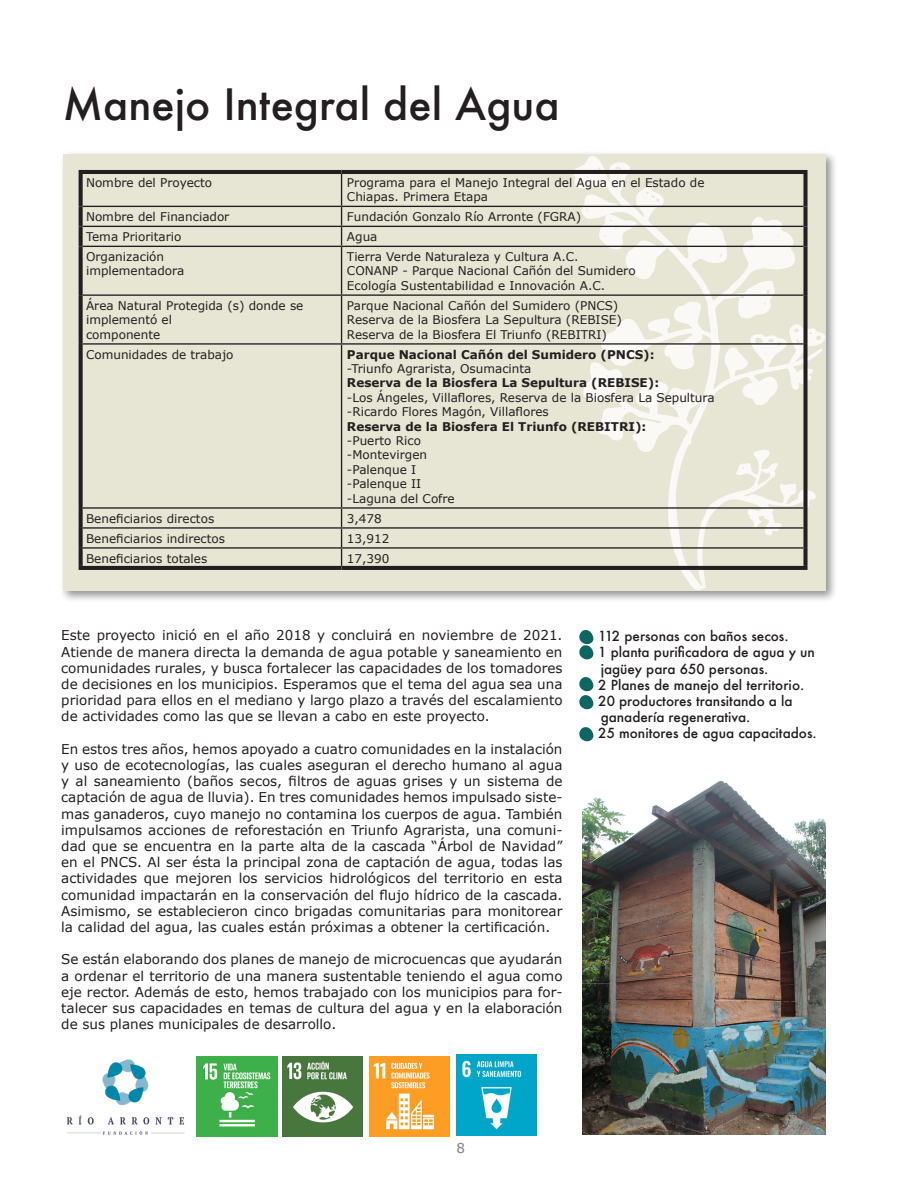
<style>
.page{position:relative;width:915px;height:1191px;background:#fff}
.page>*{position:absolute;margin:0;border:0;box-sizing:border-box;transform-origin:0 0}
.t1{font:500 42px "Futura";color:#231f20}
.t2{font:13.5px/16.2px "Verdana";color:#231f20;text-align:justify}
.t3{font:500 13.5px "Futura";color:#231f20}
.t4{font:13.5px "Verdana";color:#808285}
.t5{font:12px/14.4px "Verdana";color:#231f20}
.t6{font:700 12px "Verdana";color:#231f20}
</style>
<div class="page">
<div style="left:59px;top:150px;width:778px;height:453px;background:#231f20;opacity:.5"></div>
<div style="left:63px;top:154px;width:762px;height:436px;background:#e7e5d4"></div>
<img style="left:369px;top:1056px;width:80px;height:80px">
<img style="left:282px;top:1056px;width:80px;height:80px">
<img style="left:197px;top:1056px;width:80px;height:80px">
<img style="left:456px;top:1055px;width:80px;height:80px">
<img style="left:582px;top:781px;width:243px;height:353px">
<img style="left:66px;top:1059px;width:119px;height:76px">
<svg style="left:571px;top:156px;width:254px;height:435px"></svg>
<hr style="left:79px;top:170px;width:262px;height:4px;background:#231f20">
<svg style="left:79px;top:174px;width:4px;height:32px"></svg>
<hr style="left:341px;top:170px;width:466px;height:4px;background:#231f20">
<svg style="left:803px;top:174px;width:4px;height:32px"></svg>
<svg style="left:79px;top:206px;width:4px;height:20px"></svg>
<svg style="left:803px;top:206px;width:4px;height:20px"></svg>
<svg style="left:79px;top:226px;width:4px;height:20px"></svg>
<svg style="left:803px;top:226px;width:4px;height:20px"></svg>
<svg style="left:79px;top:246px;width:4px;height:49px"></svg>
<svg style="left:803px;top:246px;width:4px;height:49px"></svg>
<svg style="left:79px;top:295px;width:4px;height:49px"></svg>
<svg style="left:803px;top:295px;width:4px;height:49px"></svg>
<svg style="left:79px;top:344px;width:4px;height:164px"></svg>
<svg style="left:803px;top:344px;width:4px;height:164px"></svg>
<svg style="left:79px;top:508px;width:4px;height:20px"></svg>
<svg style="left:803px;top:508px;width:4px;height:20px"></svg>
<svg style="left:79px;top:528px;width:4px;height:20px"></svg>
<svg style="left:803px;top:528px;width:4px;height:20px"></svg>
<svg style="left:79px;top:548px;width:4px;height:18px"></svg>
<svg style="left:803px;top:548px;width:4px;height:18px"></svg>
<hr style="left:79px;top:566px;width:262px;height:4px;background:#231f20">
<hr style="left:341px;top:566px;width:466px;height:4px;background:#231f20">
<hr style="left:341px;top:174px;width:1px;height:32px;background:#231f20">
<hr style="left:83px;top:206px;width:258px;height:1px;background:#231f20">
<hr style="left:341px;top:206px;width:462px;height:1px;background:#231f20">
<hr style="left:83px;top:226px;width:258px;height:1px;background:#231f20">
<hr style="left:341px;top:226px;width:462px;height:1px;background:#231f20">
<svg style="left:341px;top:207px;width:1px;height:39px"></svg>
<hr style="left:83px;top:246px;width:258px;height:1px;background:#231f20">
<hr style="left:341px;top:246px;width:462px;height:1px;background:#231f20">
<hr style="left:341px;top:247px;width:1px;height:47px;background:#231f20">
<hr style="left:83px;top:294px;width:258px;height:2px;background:#231f20">
<hr style="left:341px;top:294px;width:462px;height:2px;background:#231f20">
<hr style="left:341px;top:296px;width:1px;height:47px;background:#231f20">
<hr style="left:83px;top:343px;width:258px;height:1px;background:#231f20">
<hr style="left:341px;top:343px;width:462px;height:1px;background:#231f20">
<hr style="left:341px;top:344px;width:1px;height:163px;background:#231f20">
<hr style="left:83px;top:507px;width:258px;height:1px;background:#231f20">
<hr style="left:341px;top:507px;width:462px;height:1px;background:#231f20">
<hr style="left:83px;top:527px;width:258px;height:1px;background:#231f20">
<hr style="left:341px;top:527px;width:462px;height:1px;background:#231f20">
<hr style="left:83px;top:547px;width:258px;height:1px;background:#231f20">
<hr style="left:341px;top:547px;width:462px;height:1px;background:#231f20">
<svg style="left:341px;top:508px;width:1px;height:58px"></svg>
<svg style="left:579px;top:630px;width:14px;height:30px"></svg>
<svg style="left:579px;top:677px;width:14px;height:33px"></svg>
<svg style="left:579px;top:727px;width:14px;height:15px"></svg>
<p class="t1" style="left:63px;top:76px;width:498px">Manejo Integral del Agua</p>
<p class="t5" style="left:86px;top:175px;width:127px">Nombre del Proyecto</p>
<p class="t5" style="left:347px;top:175px;width:359px">Programa para el Manejo Integral del Agua en el Estado de</p>
<p class="t5" style="left:347px;top:190px;width:143px">Chiapas. Primera Etapa</p>
<p class="t5" style="left:86px;top:209px;width:145px">Nombre del Financiador</p>
<p class="t5" style="left:347px;top:209px;width:236px">Fundación Gonzalo Río Arronte (FGRA)</p>
<p class="t5" style="left:86px;top:229px;width:97px">Tema Prioritario</p>
<p class="t5" style="left:347px;top:229px;width:32px">Agua</p>
<p class="t5" style="left:86px;top:249px;width:80px">Organización</p>
<p class="t5" style="left:86px;top:264px;width:100px">implementadora</p>
<p class="t5" style="left:347px;top:249px;width:233px">Tierra Verde Naturaleza y Cultura A.C.</p>
<p class="t5" style="left:347px;top:264px;width:290px">CONANP - Parque Nacional Cañón del Sumidero</p>
<p class="t5" style="left:347px;top:278px;width:259px">Ecología Sustentabilidad e Innovación A.C.</p>
<p class="t5" style="left:86px;top:298px;width:219px">Área Natural Protegida (s) donde se implementó el</p>
<p class="t5" style="left:86px;top:327px;width:76px">componente</p>
<p class="t5" style="left:347px;top:298px;width:273px">Parque Nacional Cañón del Sumidero (PNCS)</p>
<p class="t5" style="left:347px;top:313px;width:276px">Reserva de la Biosfera La Sepultura (REBISE)</p>
<p class="t5" style="left:347px;top:327px;width:261px">Reserva de la Biosfera El Triunfo (REBITRI)</p>
<p class="t5" style="left:86px;top:347px;width:149px">Comunidades de trabajo</p>
<p class="t6" style="left:347px;top:346px;width:309px">Parque Nacional Cañón del Sumidero (PNCS):</p>
<p class="t5" style="left:347px;top:361px;width:186px">-Triunfo Agrarista, Osumacinta</p>
<p class="t6" style="left:347px;top:375px;width:313px">Reserva de la Biosfera La Sepultura (REBISE):</p>
<p class="t5" style="left:347px;top:390px;width:369px">-Los Ángeles, Villaflores, Reserva de la Biosfera La Sepultura</p>
<p class="t5" style="left:347px;top:405px;width:203px">-Ricardo Flores Magón, Villaflores</p>
<p class="t6" style="left:347px;top:418px;width:301px">Reserva de la Biosfera El Triunfo (REBITRI):</p>
<p class="t5" style="left:347px;top:433px;width:75px">-Puerto Rico</p>
<p class="t5" style="left:347px;top:448px;width:82px">-Montevirgen</p>
<p class="t5" style="left:347px;top:462px;width:71px">-Palenque I</p>
<p class="t5" style="left:347px;top:477px;width:76px">-Palenque II</p>
<p class="t5" style="left:347px;top:491px;width:109px">-Laguna del Cofre</p>
<p class="t5" style="left:86px;top:511px;width:130px">Beneficiarios directos</p>
<p class="t5" style="left:347px;top:511px;width:36px">3,478</p>
<p class="t5" style="left:86px;top:531px;width:140px">Beneficiarios indirectos</p>
<p class="t5" style="left:347px;top:531px;width:44px">13,912</p>
<p class="t5" style="left:86px;top:551px;width:123px">Beneficiarios totales</p>
<p class="t5" style="left:347px;top:551px;width:44px">17,390</p>
<p class="t2" style="left:61px;top:627px;width:502px">Este proyecto inició en el año 2018 y concluirá en noviembre de 2021.<br>Atiende de manera directa la demanda de agua potable y saneamiento en</p>
<p class="t2" style="left:61px;top:660px;width:502px">comunidades rurales, y busca fortalecer las capacidades de los tomadores</p>
<p class="t2" style="left:61px;top:676px;width:502px">de decisiones en los municipios. Esperamos que el tema del agua sea una prioridad para ellos en el mediano y largo plazo a través del escalamiento de actividades como las que se llevan a cabo en este proyecto.</p>
<p class="t2" style="left:61px;top:741px;width:502px">En estos tres años, hemos apoyado a cuatro comunidades en la instalación y uso de ecotecnologías, las cuales aseguran el derecho humano al agua y al saneamiento (baños secos, filtros de aguas grises y un sistema de captación de agua de lluvia). En tres comunidades hemos impulsado siste&shy;mas ganaderos, cuyo manejo no contamina los cuerpos de agua. También impulsamos acciones de reforestación en Triunfo Agrarista, una comuni&shy;dad que se encuentra en la parte alta de la cascada “Árbol de Navidad” en el PNCS. Al ser ésta la principal zona de captación de agua, todas las actividades que mejoren los servicios hidrológicos del territorio en esta comunidad impactarán en la conservación del flujo hídrico de la cascada.<br>Asimismo, se establecieron cinco brigadas comunitarias para monitorear la calidad del agua, las cuales están próximas a obtener la certificación.</p>
<p class="t2" style="left:61px;top:951px;width:502px">Se están elaborando dos planes de manejo de microcuencas que ayudarán a ordenar el territorio de una manera sustentable teniendo el agua como eje rector. Además de esto, hemos trabajado con los municipios para for&shy;talecer sus capacidades en temas de cultura del agua y en la elaboración de sus planes municipales de desarrollo.</p>
<p class="t3" style="left:583px;top:627px;width:206px">• 112 personas con baños secos.</p>
<p class="t3" style="left:583px;top:643px;width:232px">• 1 planta purificadora de agua y un</p>
<p class="t3" style="left:600px;top:659px;width:169px">jagüey para 650 personas.</p>
<p class="t3" style="left:583px;top:675px;width:222px">• 2 Planes de manejo del territorio.</p>
<p class="t3" style="left:583px;top:691px;width:210px">• 20 productores transitando a la</p>
<p class="t3" style="left:600px;top:708px;width:151px">ganadería regenerativa.</p>
<p class="t3" style="left:583px;top:724px;width:234px">• 25 monitores de agua capacitados.</p>
<p class="t4" style="left:456px;top:1139px;width:10px">8</p>
</div>
